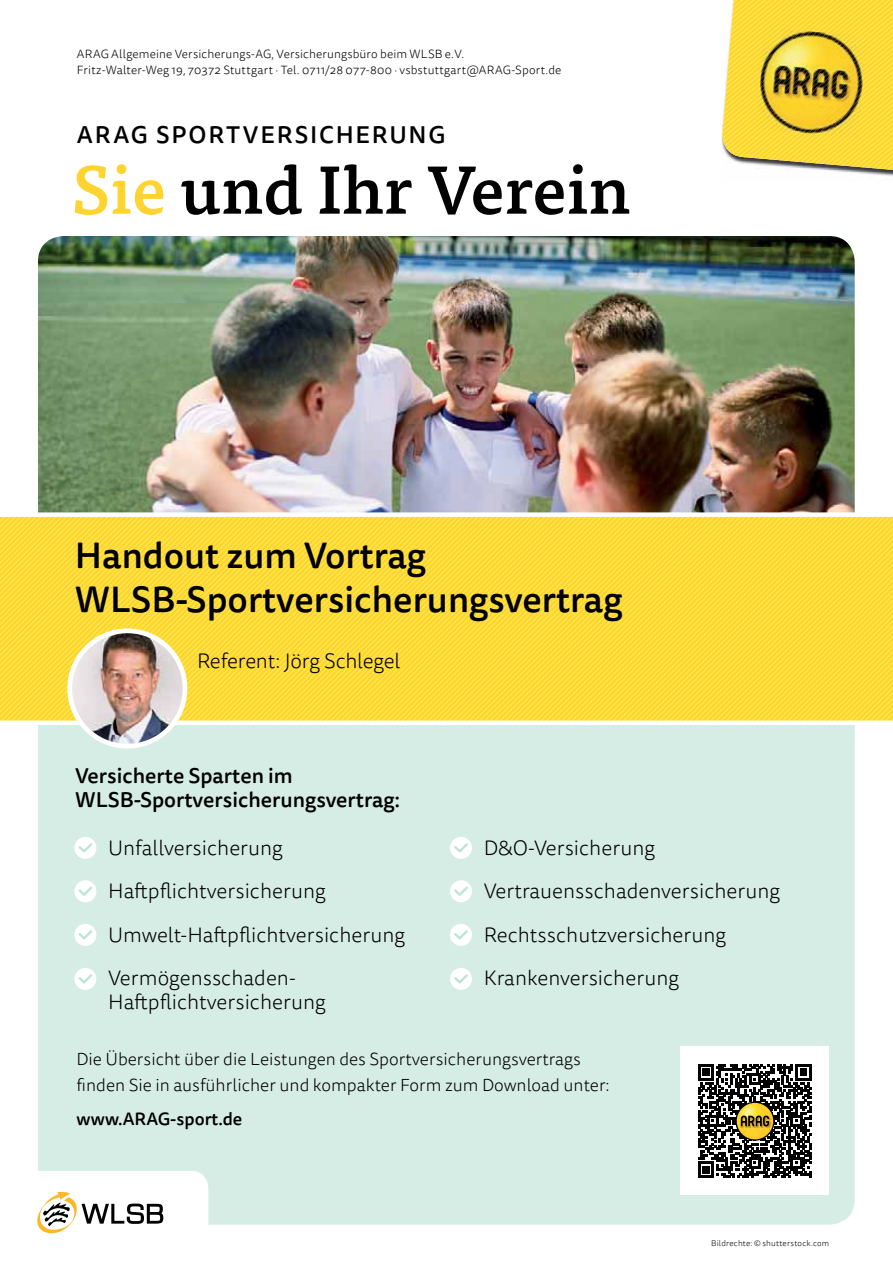
<style>
.page{position:relative;width:893px;height:1263px;background:#fff}
.page>*{position:absolute;margin:0;border:0;box-sizing:border-box;transform-origin:0 0}
.t1{font:500 67.2px "Tisa OT";color:#000}
.t2{font:500 36px/43.2px "Tisa Sans OT";color:#000}
.t3{font:500 23.85px "Tisa Sans OT";letter-spacing:.075em;color:#000}
.t4{font:300 21px/43.5px "Tisa Sans OT";color:#000}
.t5{font:500 21px/24px "Tisa Sans OT";color:#000}
.t6{font:300 17.55px/25.5px "Tisa Sans OT";color:#000}
.t7{font:500 17.55px "Tisa Sans OT";color:#000}
.t8{font:300 12px/16.5px "Tisa Sans OT";letter-spacing:.01em;color:#000}
.t9{font:300 8.25px "Tisa Sans OT";letter-spacing:.02em;color:#000}
.s1{color:#ffd430}
</style>
<div class="page">
<img style="left:38px;top:236px;width:817px;height:403px;border-radius:26px">
<div style="left:38px;top:592px;width:817px;height:633px;background:#d6ede6;border-radius:26px"></div>
<img style="left:828px;top:170px;width:65px;height:7px">
<svg style="left:721px;top:0;width:172px;height:170px;background:#f6d94e"></svg>
<img style="left:756px;top:27px;width:111px;height:111px">
<div style="left:74px;top:837px;width:22px;height:22px;background:#fff;border-radius:50%"></div>
<svg style="left:76px;top:841px;width:16px;height:14px"></svg>
<div style="left:74px;top:880px;width:22px;height:22px;background:#fff;border-radius:50%"></div>
<svg style="left:76px;top:884px;width:16px;height:14px"></svg>
<div style="left:74px;top:924px;width:22px;height:22px;background:#fff;border-radius:50%"></div>
<svg style="left:76px;top:928px;width:16px;height:12px"></svg>
<div style="left:74px;top:968px;width:22px;height:22px;background:#fff;border-radius:50%"></div>
<svg style="left:76px;top:972px;width:16px;height:12px"></svg>
<div style="left:450px;top:837px;width:22px;height:22px;background:#fff;border-radius:50%"></div>
<svg style="left:452px;top:843px;width:16px;height:12px"></svg>
<div style="left:450px;top:880px;width:22px;height:22px;background:#fff;border-radius:50%"></div>
<svg style="left:452px;top:884px;width:18px;height:12px"></svg>
<div style="left:450px;top:924px;width:22px;height:22px;background:#fff;border-radius:50%"></div>
<svg style="left:454px;top:930px;width:14px;height:10px"></svg>
<div style="left:450px;top:968px;width:22px;height:22px;background:#fff;border-radius:50%"></div>
<svg style="left:454px;top:974px;width:14px;height:10px"></svg>
<div style="left:680px;top:1046px;width:149px;height:149px;background:#fff"></div>
<svg style="left:698px;top:1064px;width:114px;height:114px"></svg>
<svg style="left:0;top:512px;width:893px;height:213px;background:#fddc42"></svg>
<img style="left:70px;top:631px;width:115px;height:115px;border-radius:50%">
<div style="left:67px;top:628px;width:120px;height:120px;border:5px solid #fff;border-radius:50%"></div>
<svg style="left:37px;top:1171px;width:171px;height:63px;background:#e9e7e3"></svg>
<p class="t8" style="left:77px;top:47px;width:486px">ARAG Allgemeine Versicherungs-AG, Versicherungsbüro beim WLSB e. V.<br>Fritz-Walter-Weg 19, 70372 Stuttgart · Tel. 0711/28 077-800 · vsbstuttgart@ARAG-Sport.de</p>
<p class="t3" style="left:77px;top:126px;width:370px">ARAG SPORTVERSICHERUNG</p>
<h1 class="t1" style="left:71px;top:157px;width:561px"><span class="s1">Sie</span> und Ihr Verein</h1>
<h2 class="t2" style="left:75px;top:538px;width:549px">Handout zum Vortrag<br>WLSB-Sportversicherungsvertrag</h2>
<p class="t4" style="left:197px;top:641px;width:205px">Referent: Jörg Schlegel</p>
<p class="t5" style="left:75px;top:766px;width:327px">Versicherte Sparten im<br>WLSB-Sportversicherungsvertrag:</p>
<p class="t4" style="left:108px;top:828px;width:298px">Unfallversicherung<br>Haftpflichtversicherung<br>Umwelt-Haftpflichtversicherung<br>Vermögensschaden-</p>
<p class="t4" style="left:108px;top:983px;width:219px">Haftpflichtversicherung</p>
<p class="t4" style="left:484px;top:828px;width:298px">D&amp;O-Versicherung<br>Vertrauensschadenversicherung<br>Rechtsschutzversicherung<br>Krankenversicherung</p>
<p class="t6" style="left:77px;top:1048px;width:535px">Die Übersicht über die Leistungen des Sportversicherungsvertrags finden Sie in ausführlicher und kompakter Form zum Download unter:</p>
<p class="t7" style="left:77px;top:1113px;width:167px">www.ARAG-sport.de</p>
<p class="t9" style="left:711px;top:1240px;width:120px">Bildrechte: © shutterstock.com</p>
</div>
